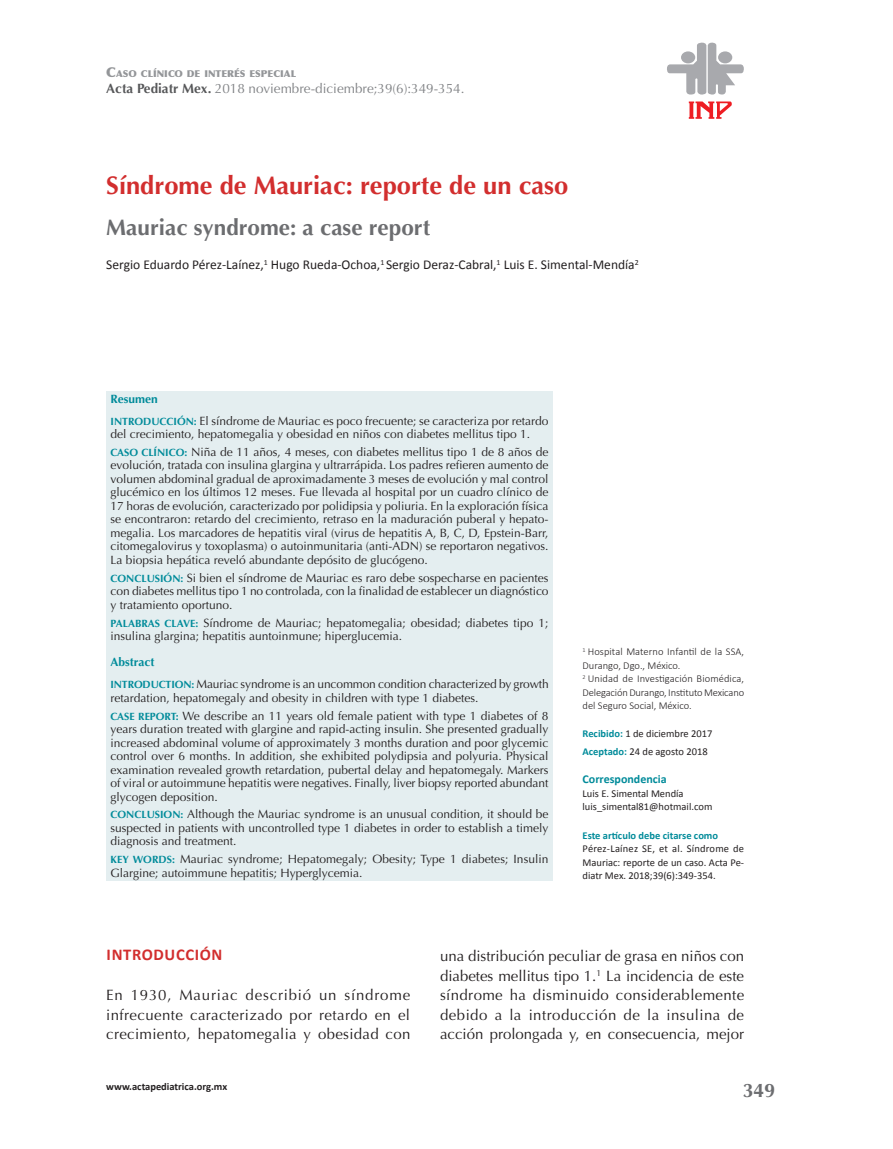
<style>
.page{position:relative;width:893px;height:1149px;background:#fff}
.page>*{position:absolute;margin:0;border:0;box-sizing:border-box;transform-origin:0 0}
.t1{font:700 25.5px "Optima";color:#d22e2e}
.t2{font:700 22.5px "Optima";color:#6c6d70}
.t3{font:700 19.5px "Optima";color:#6c6d70}
.t4{font:700 16.5px "Calibri";letter-spacing:.04em;color:#d22e2e}
.t5{font:15px/19.5px "Optima";letter-spacing:.02em;color:#231f20;text-align:justify}
.t6{font:13.5px "Calibri";color:#231f20}
.t7{font:13.5px "Optima";color:#808285}
.t8{font:12px/13.5px "Optima";color:#231f20}
.t9{font:700 12px "Calibri";color:#008b9a}
.t10{font:10.5px/13.5px "Calibri";color:#231f20}
.t11{font:300 10.5px/13.5px "Calibri";color:#231f20}
.t12{font:700 10.5px "Calibri";color:#008b9a}
.t13{font:700 10.5px "Calibri";color:#231f20}
.t14{font:900 9.45px "Optima";color:#939598}
.s1{font-size:13.5px}
.s2{font-weight:700;color:#57585a}
.s3{font-weight:700;color:#008b9a}
.s4{font-weight:700;font-size:10.5px;color:#008b9a}
</style>
<div class="page">
<svg style="left:689px;top:101px;width:43px;height:18px"></svg>
<svg style="left:667px;top:42px;width:77px;height:53px"></svg>
<div style="left:718px;top:51px;width:14px;height:12px;background:#a8a9ad;border-radius:50%"></div>
<div style="left:106px;top:391px;width:447px;height:489px;background:#e4eef0"></div>
<p class="t14" style="left:106px;top:68px;width:191px"><span class="s1">C</span>ASO CLÍNICO DE INTERÉS ESPECIAL</p>
<p class="t7" style="left:106px;top:81px;width:360px"><span class="s2">Acta Pediatr Mex.</span> 2018 noviembre-diciembre;39(6):349-354.</p>
<h1 class="t1" style="left:106px;top:170px;width:464px">Síndrome de Mauriac: reporte de un caso</h1>
<h2 class="t2" style="left:106px;top:214px;width:325px">Mauriac syndrome: a case report</h2>
<p class="t6" style="left:106px;top:256px;width:534px">Sergio Eduardo Pérez-Laínez,<sup>1</sup> Hugo Rueda-Ochoa,<sup>1</sup> Sergio Deraz-Cabral,<sup>1</sup> Luis E. Simental-Mendía<sup>2</sup></p>
<p class="t8" style="left:111px;top:387px;width:439px;line-height:22px"><span class="s3">Resumen<br></span><span class="s4">INTRODUCCIÓN:</span> El síndrome de Mauriac es poco frecuente; se caracteriza por retardo</p>
<p class="t8" style="left:111px;top:425px;width:439px;line-height:17.7px">del crecimiento, hepatomegalia y obesidad en niños con diabetes mellitus tipo 1.<br><span class="s4">CASO CLÍNICO:</span> Niña de 11 años, 4 meses, con diabetes mellitus tipo 1 de 8 años de</p>
<p class="t8" style="left:111px;top:458px;width:439px;text-align:justify">evolución, tratada con insulina glargina y ultrarrápida. Los padres refieren aumento de volumen abdominal gradual de aproximadamente 3 meses de evolución y mal control glucémico en los últimos 12 meses. Fue llevada al hospital por un cuadro clínico de 17 horas de evolución, caracterizado por polidipsia y poliuria. En la exploración física se encontraron: retardo del crecimiento, retraso en la maduración puberal y hepato&shy;megalia. Los marcadores de hepatitis viral (virus de hepatitis A, B, C, D, Epstein-Barr, citomegalovirus y toxoplasma) o autoinmunitaria (anti-ADN) se reportaron negativos.<br>La biopsia hepática reveló abundante depósito de glucógeno.</p>
<p class="t8" style="left:111px;top:571px;width:440px;text-align:justify"><span class="s4">CONCLUSIÓN:</span> Si bien el síndrome de Mauriac es raro debe sospecharse en pacientes con diabetes mellitus tipo 1 no controlada, con la finalidad de establecer un diagnóstico y tratamiento oportuno.</p>
<p class="t8" style="left:111px;top:615px;width:439px"><span class="s4">PALABRAS CLAVE:</span> Síndrome de Mauriac; hepatomegalia; obesidad; diabetes tipo 1; insulina glargina; hepatitis auntoinmune; hiperglucemia.</p>
<p class="t8" style="left:111px;top:651px;width:440px;line-height:22px"><span class="s3">Abstract<br></span><span class="s4">INTRODUCTION:</span> Mauriac syndrome is an uncommon condition characterized by growth</p>
<p class="t8" style="left:111px;top:688px;width:439px;line-height:17.7px">retardation, hepatomegaly and obesity in children with type 1 diabetes.<br><span class="s4">CASE REPORT:</span> We describe an 11 years old female patient with type 1 diabetes of 8</p>
<p class="t8" style="left:111px;top:722px;width:439px;text-align:justify">years duration treated with glargine and rapid-acting insulin. She presented gradually increased abdominal volume of approximately 3 months duration and poor glycemic control over 6 months. In addition, she exhibited polydipsia and polyuria. Physical examination revealed growth retardation, pubertal delay and hepatomegaly. Markers of viral or autoimmune hepatitis were negatives. Finally, liver biopsy reported abundant glycogen deposition.</p>
<p class="t8" style="left:111px;top:807px;width:439px;text-align:justify"><span class="s4">CONCLUSION:</span> Although the Mauriac syndrome is an unusual condition, it should be suspected in patients with uncontrolled type 1 diabetes in order to establish a timely diagnosis and treatment.</p>
<p class="t8" style="left:111px;top:852px;width:439px"><span class="s4">KEY WORDS:</span> Mauriac syndrome; Hepatomegaly; Obesity; Type 1 diabetes; Insulin<br>Glargine; autoimmune hepatitis; Hyperglycemia.</p>
<p class="t11" style="left:583px;top:644px;width:163px"><sup>1</sup> Hospital Materno Infantil de la SSA, Durango, Dgo., México.<br><sup>2</sup> Unidad de Investigación Biomédica, Delegación Durango, Instituto Mexicano del Seguro Social, México.</p>
<p class="t10" style="left:583px;top:724px;width:131px;line-height:18px"><span class="s3">Recibido:</span> 1 de diciembre 2017<br><span class="s3">Aceptado:</span> 24 de agosto 2018</p>
<p class="t9" style="left:583px;top:771px;width:86px">Correspondencia</p>
<p class="t10" style="left:583px;top:786px;width:131px">Luis E. Simental Mendía luis_simental81@hotmail.com</p>
<p class="t12" style="left:583px;top:828px;width:137px">Este artículo debe citarse como</p>
<p class="t10" style="left:583px;top:841px;width:163px;text-align:justify">Pérez-Laínez SE, et al. Síndrome de Mauriac: reporte de un caso. Acta Pe&shy;diatr Mex. 2018;39(6):349-354.</p>
<h3 class="t4" style="left:107px;top:943px;width:117px">INTRODUCCIÓN</h3>
<p class="t5" style="left:106px;top:985px;width:306px">En 1930, Mauriac describió un síndrome infrecuente caracterizado por retardo en el crecimiento, hepatomegalia y obesidad con</p>
<p class="t13" style="left:106px;top:1079px;width:122px">www.actapediatrica.org.mx</p>
<p class="t5" style="left:440px;top:946px;width:306px">una distribución peculiar de grasa en niños con diabetes mellitus tipo 1.<sup>1</sup> La incidencia de este síndrome ha disminuido considerablemente debido a la introducción de la insulina de acción prolongada y, en consecuencia, mejor</p>
<h3 class="t3" style="left:743px;top:1079px;width:34px">349</h3>
</div>
